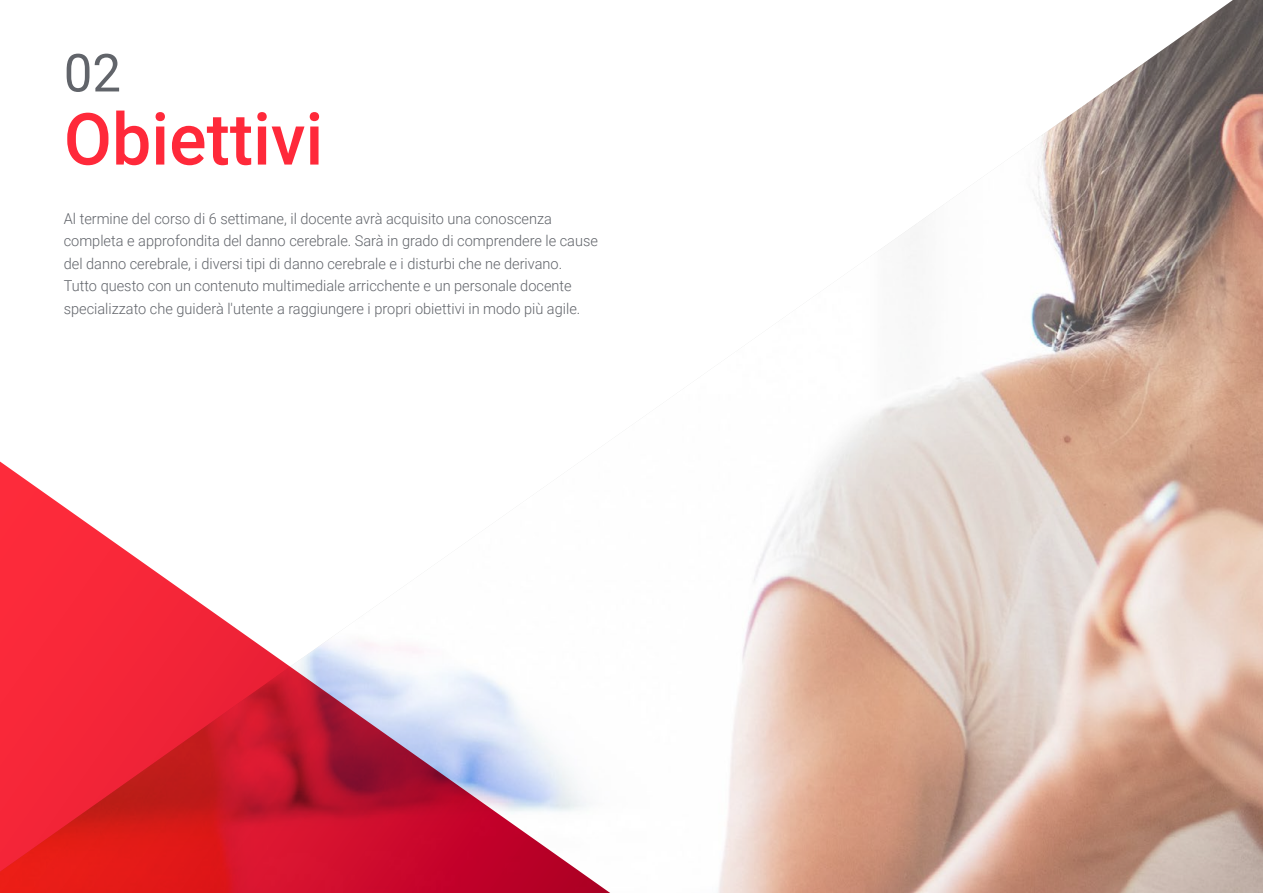
<style>
.page{position:relative;width:1263px;height:893px;background:#fff}
.page>*{position:absolute;margin:0;border:0;box-sizing:border-box;transform-origin:0 0}
.t1{font:500 72px "Roboto";color:#ff293a}
.t2{font:52.5px "Roboto";color:#61646a}
.t3{font:300 15px/22.5px "Roboto";color:#61646a}
</style>
<div class="page">
<img style="left:718px;top:0;width:545px;height:893px">
<svg style="left:0;top:461px;width:610px;height:432px"></svg>
<h2 class="t2" style="left:64px;top:36px;width:59px">02</h2>
<h1 class="t1" style="left:64px;top:89px;width:261px">Obiettivi</h1>
<p class="t3" style="left:64px;top:207px;width:536px">Al termine del corso di 6 settimane, il docente avrà acquisito una conoscenza completa e approfondita del danno cerebrale. Sarà in grado di comprendere le cause del danno cerebrale, i diversi tipi di danno cerebrale e i disturbi che ne derivano.<br>Tutto questo con un contenuto multimediale arricchente e un personale docente specializzato che guiderà l'utente a raggiungere i propri obiettivi in modo più agile.</p>
</div>
